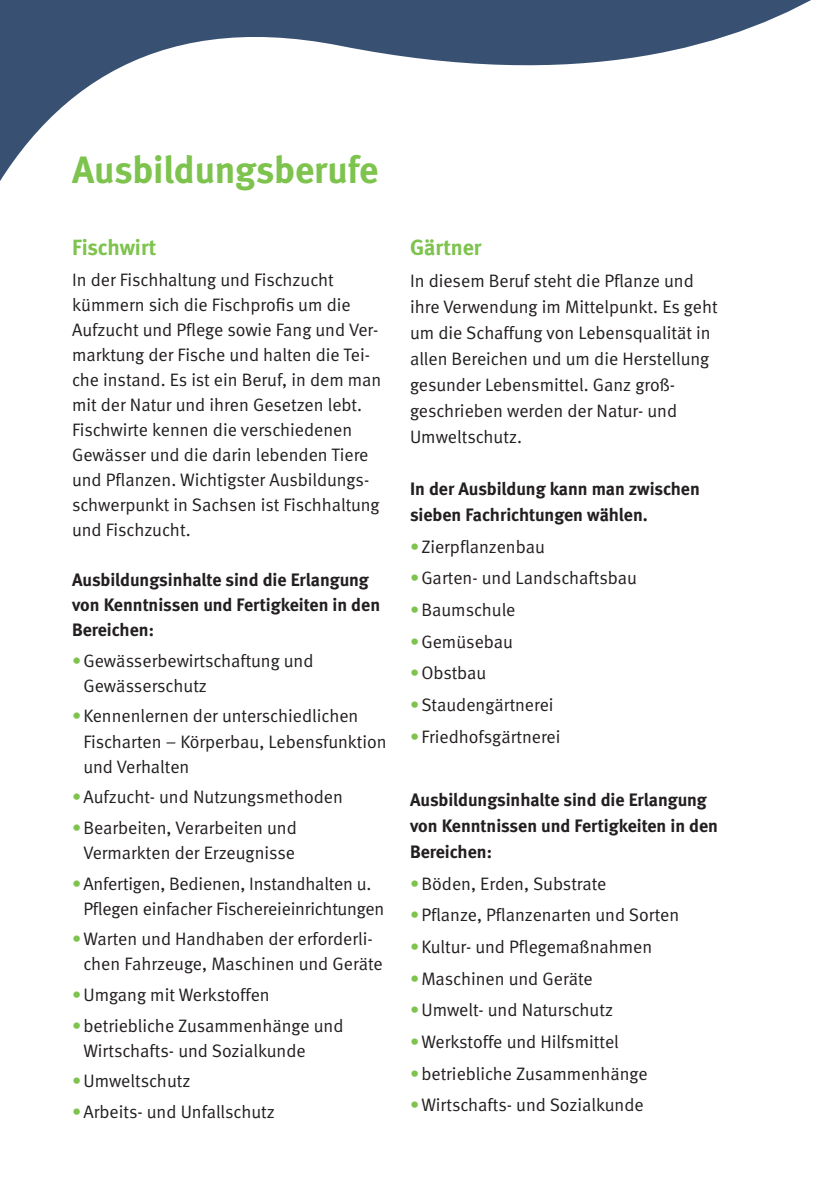
<style>
.page{position:relative;width:840px;height:1191px;background:#fff}
.page>*{position:absolute;margin:0;border:0;box-sizing:border-box;transform-origin:0 0}
.t1{font:700 38px "Meta";letter-spacing:-.005em;color:#7dc34e}
.t2{font:700 22px "Meta";color:#7dc34e}
.t3{font:18px/25px "Meta Normal";color:#231f20}
.t4{font:700 18px/26px "Meta";color:#231f20}
.s1{color:#7dc34e}
</style>
<div class="page">
<svg style="left:0;top:0;width:811px;height:181px"></svg>
<h1 class="t1" style="left:72px;top:147px;width:307px">Ausbildungsberufe</h1>
<p class="t2" style="left:72px;top:234px;width:86px">Fischwirt</p>
<p class="t3" style="left:72px;top:267px;width:311px">In der Fischhaltung und Fischzucht kümmern sich die Fischprofis um die Aufzucht und Pflege sowie Fang und Ver&shy;marktung der Fische und halten die Tei&shy;che instand. Es ist ein Beruf, in dem man mit der Natur und ihren Gesetzen lebt.<br>Fischwirte kennen die verschiedenen Gewässer und die darin lebenden Tiere und Pflanzen. Wichtigster Ausbildungs&shy;schwerpunkt in Sachsen ist Fischhaltung und Fischzucht.</p>
<p class="t4" style="left:72px;top:567px;width:309px;line-height:25px">Ausbildungsinhalte sind die Erlangung von Kenntnissen und Fertigkeiten in den<br>Bereichen:</p>
<p class="t3" style="left:83px;top:648px;width:231px;text-indent:-11px"><span class="s1">•</span>Gewässerbewirtschaftung und<br>Gewässerschutz</p>
<p class="t3" style="left:83px;top:703px;width:305px;text-indent:-11px"><span class="s1">•</span>Kennenlernen der unterschiedlichen<br>Fischarten – Körperbau, Lebensfunktion und Verhalten</p>
<p class="t3" style="left:72px;top:784px;width:272px"><span class="s1">•</span>Aufzucht- und Nutzungsmethoden</p>
<p class="t3" style="left:72px;top:815px;width:226px;text-align:center"><span class="s1">•</span>Bearbeiten, Verarbeiten und<br>Vermarkten der Erzeugnisse</p>
<p class="t3" style="left:83px;top:870px;width:302px;text-indent:-11px"><span class="s1">•</span>Anfertigen, Bedienen, Instandhalten u.<br>Pflegen einfacher Fischereieinrichtungen</p>
<p class="t3" style="left:83px;top:926px;width:301px;text-indent:-11px"><span class="s1">•</span>Warten und Handhaben der erforderli&shy;chen Fahrzeuge, Maschinen und Geräte</p>
<p class="t3" style="left:72px;top:982px;width:199px"><span class="s1">•</span>Umgang mit Werkstoffen</p>
<p class="t3" style="left:83px;top:1012px;width:261px;text-indent:-11px"><span class="s1">•</span>betriebliche Zusammenhänge und<br>Wirtschafts- und Sozialkunde</p>
<p class="t3" style="left:72px;top:1068px;width:120px"><span class="s1">•</span>Umweltschutz</p>
<p class="t3" style="left:72px;top:1099px;width:204px"><span class="s1">•</span>Arbeits- und Unfallschutz</p>
<p class="t2" style="left:410px;top:234px;width:73px">Gärtner</p>
<p class="t3" style="left:410px;top:267px;width:309px;line-height:26px">In diesem Beruf steht die Pflanze und ihre Verwendung im Mittelpunkt. Es geht um die Schaffung von Lebensqualität in allen Bereichen und um die Herstellung gesunder Lebensmittel. Ganz groß&shy;geschrieben werden der Natur- und Umweltschutz.</p>
<p class="t4" style="left:410px;top:475px;width:291px">In der Ausbildung kann man zwischen sieben Fachrichtungen wählen.</p>
<p class="t3" style="left:410px;top:534px;width:136px"><span class="s1">•</span>Zierpflanzenbau</p>
<p class="t3" style="left:410px;top:565px;width:228px"><span class="s1">•</span>Garten- und Landschaftsbau</p>
<p class="t3" style="left:410px;top:597px;width:107px"><span class="s1">•</span>Baumschule</p>
<p class="t3" style="left:410px;top:628px;width:104px"><span class="s1">•</span>Gemüsebau</p>
<p class="t3" style="left:410px;top:660px;width:78px"><span class="s1">•</span>Obstbau</p>
<p class="t3" style="left:410px;top:692px;width:145px"><span class="s1">•</span>Staudengärtnerei</p>
<p class="t3" style="left:410px;top:723px;width:152px"><span class="s1">•</span>Friedhofsgärtnerei</p>
<p class="t4" style="left:410px;top:786px;width:309px">Ausbildungsinhalte sind die Erlangung von Kenntnissen und Fertigkeiten in den<br>Bereichen:</p>
<p class="t3" style="left:410px;top:870px;width:198px"><span class="s1">•</span>Böden, Erden, Substrate</p>
<p class="t3" style="left:410px;top:902px;width:271px"><span class="s1">•</span>Pflanze, Pflanzenarten und Sorten</p>
<p class="t3" style="left:410px;top:934px;width:244px"><span class="s1">•</span>Kultur- und Pflegemaßnahmen</p>
<p class="t3" style="left:410px;top:965px;width:184px"><span class="s1">•</span>Maschinen und Geräte</p>
<p class="t3" style="left:410px;top:997px;width:204px"><span class="s1">•</span>Umwelt- und Naturschutz</p>
<p class="t3" style="left:410px;top:1029px;width:210px"><span class="s1">•</span>Werkstoffe und Hilfsmittel</p>
<p class="t3" style="left:410px;top:1060px;width:239px"><span class="s1">•</span>betriebliche Zusammenhänge</p>
<p class="t3" style="left:410px;top:1092px;width:235px"><span class="s1">•</span>Wirtschafts- und Sozialkunde</p>
</div>
